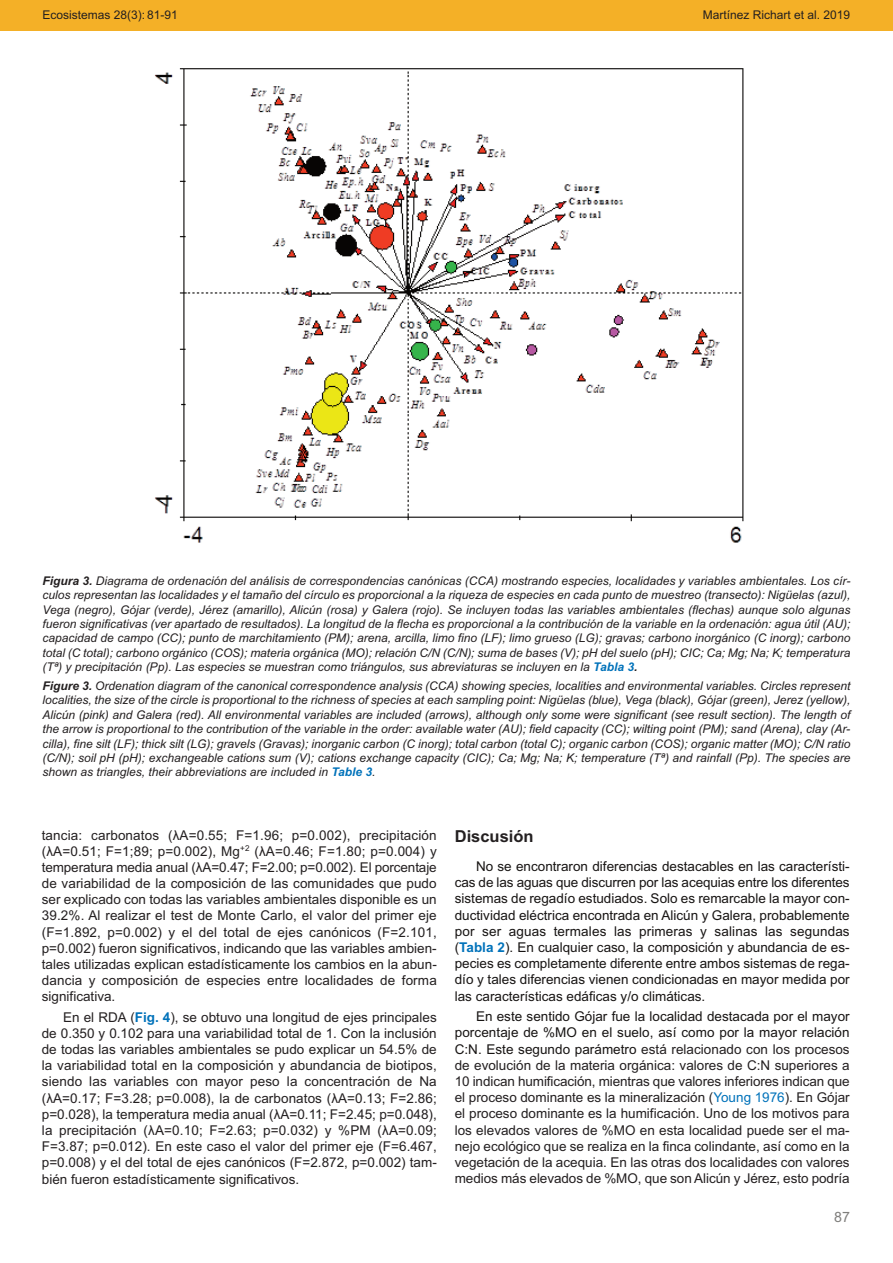
<style>
.page{position:relative;width:893px;height:1263px;background:#fff}
.page>*{position:absolute;margin:0;border:0;box-sizing:border-box;transform-origin:0 0}
.t1{font:700 16.5px "Arial";color:#231f20}
.t2{font:14.25px "Arial";color:#7f7e7c}
.t3{font:13.5px/16.2px "Arial";color:#231f20;text-align:justify}
.t4{font:13.5px/16.2px "Arial";color:#171413;text-align:justify}
.t5{font:italic 12px/14.4px "Arial";color:#231f20;text-align:justify}
.t6{font:12px "Arial";color:#231f20}
.s1{font-weight:700}
.s2{font-weight:700;color:#0072ba}
.s3{color:#171413}
.s4{color:#0072ba}
</style>
<div class="page">
<div style="left:0;top:0;width:893px;height:30px;background:#f4b027"></div>
<img style="left:154px;top:68px;width:590px;height:475px">
<p class="t6" style="left:43px;top:7px;width:137px">Ecosistemas 28(3): 81-91</p>
<p class="t6" style="left:703px;top:7px;width:149px">Martínez Richart et al. 2019</p>
<p class="t5" style="left:43px;top:573px;width:809px"><span class="s1">Figura 3.</span> Diagrama de ordenación del análisis de correspondencias canónicas (CCA) mostrando especies, localidades y variables ambientales. Los cír&shy;culos representan las localidades y el tamaño del círculo es proporcional a la riqueza de especies en cada punto de muestreo (transecto): Nigüelas (azul), Vega (negro), Gójar (verde), Jérez (amarillo), Alicún (rosa) y Galera (rojo). Se incluyen todas las variables ambientales (flechas) aunque solo algunas fueron significativas (ver apartado de resultados). La longitud de la flecha es proporcional a la contribución de la variable en la ordenación: agua útil (AU); capacidad de campo (CC); punto de marchitamiento (PM); arena, arcilla, limo fino (LF); limo grueso (LG); gravas; carbono inorgánico (C inorg); carbono total (C total); carbono orgánico (COS); materia orgánica (MO); relación C/N (C/N); suma de bases (V); pH del suelo (pH); CIC; Ca; Mg; Na; K; temperatura (Tª) y precipitación (Pp). Las especies se muestran como triángulos, sus abreviaturas se incluyen en la <span class="s2">Tabla 3</span><span class="s1">.</span></p>
<p class="t5" style="left:43px;top:679px;width:809px"><span class="s1">Figure 3.</span> Ordenation diagram of the canonical correspondence analysis (CCA) showing species, localities and environmental variables. Circles represent localities, the size of the circle is proportional to the richness of species at each sampling point: Nigüelas (blue), Vega (black), Gójar (green), Jerez (yellow), Alicún (pink) and Galera (red). All environmental variables are included (arrows), although only some were significant (see result section). The length of the arrow is proportional to the contribution of the variable in the order: available water (AU); field capacity (CC); wilting point (PM); sand (Arena), clay (Ar&shy;cilla), fine silt (LF); thick silt (LG); gravels (Gravas); inorganic carbon (C inorg); total carbon (total C); organic carbon (COS); organic matter (MO); C/N ratio (C/N); soil pH (pH); exchangeable cations sum (V); cations exchange capacity (CIC); Ca; Mg; Na; K; temperature (Tª) and rainfall (Pp). The species are shown as triangles, their abbreviations are included in <span class="s2">Table 3</span>.</p>
<p class="t3" style="left:42px;top:827px;width:397px">tancia: carbonatos (λA=0.55; F=1.96; p=0.002), precipitación (λA=0.51; F=1;89; p=0.002), Mg<sup>+2</sup> (λA=0.46; F=1.80; p=0.004) y temperatura media anual (λA=0.47; F=2.00; p=0.002). El porcentaje de variabilidad de la composición de las comunidades que pudo ser explicado con todas las variables ambientales disponible es un 39.2%. Al realizar el test de Monte Carlo, el valor del primer eje (F=1.892, p=0.002) y el del total de ejes canónicos (F=2.101, p=0.002) fueron significativos, indicando que las variables ambien&shy;tales utilizadas explican estadísticamente los cambios en la abun&shy;dancia y composición de especies entre localidades de forma significativa.</p>
<p class="t3" style="left:42px;top:1009px;width:397px;text-indent:21px">En el RDA (<span class="s2">Fig. 4</span>), se obtuvo una longitud de ejes principales de 0.350 y 0.102 para una variabilidad total de 1. Con la inclusión de todas las variables ambientales se pudo explicar un 54.5% de la variabilidad total en la composición y abundancia de biotipos, siendo las variables con mayor peso la concentración de Na (λA=0.17; F=3.28; p=0.008), la de carbonatos (λA=0.13; F=2.86; p=0.028), la temperatura media anual (λA=0.11; F=2.45; p=0.048), la precipitación (λA=0.10; F=2.63; p=0.032) y %PM (λA=0.09; F=3.87; p=0.012). En este caso el valor del primer eje (F=6.467, p=0.008) y el del total de ejes canónicos (F=2.872, p=0.002) tam&shy;bién fueron estadísticamente significativos.</p>
<h1 class="t1" style="left:455px;top:827px;width:80px">Discusión</h1>
<p class="t4" style="left:455px;top:858px;width:396px;text-indent:21px">No se encontraron diferencias destacables en las característi&shy;cas de las aguas que discurren por las acequias entre los diferentes sistemas de regadío estudiados. Solo es remarcable la mayor con&shy;ductividad eléctrica encontrada en Alicún y Galera, probablemente por ser aguas termales las primeras y salinas las segundas (<span class="s2">Tabla 2</span>). En cualquier caso, la composición y abundancia de es&shy;pecies es completamente diferente entre ambos sistemas de rega&shy;dío y tales diferencias vienen condicionadas en mayor medida por las características edáficas y/o climáticas.</p>
<p class="t3" style="left:455px;top:1008px;width:396px;text-indent:21px"><span class="s3">En este sentido Gójar fue la localidad destacada por el mayor porcentaje de %MO en el suelo, así como por la mayor relación C:N. Este segundo parámetro</span> está relacionado con los procesos de evolución de la materia orgánica: valores de C:N superiores a 10 indican humificación, mientras que valores inferiores indican que el proceso dominante es la mineralización (<span class="s4">Young 1976</span>). En Gójar el proceso dominante es la humificación. Uno de los motivos para los elevados valores de %MO en esta localidad puede ser el ma&shy;nejo ecológico que se realiza en la finca colindante, así como en la vegetación de la acequia. En las otras dos localidades con valores medios más elevados de %MO, que son Alicún y Jérez, esto podría</p>
<p class="t2" style="left:834px;top:1209px;width:17px">87</p>
</div>
